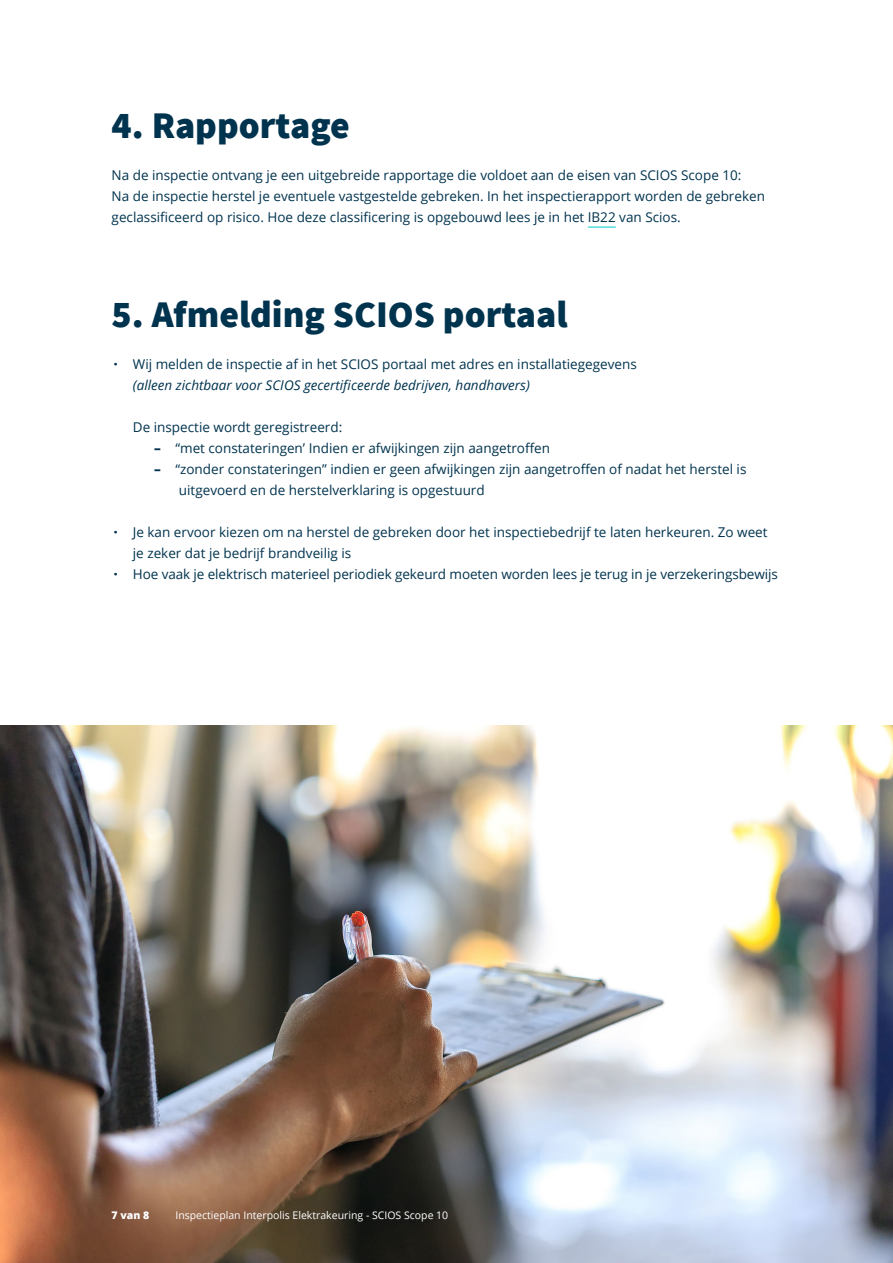
<style>
.page{position:relative;width:893px;height:1263px;background:#fff}
.page>*{position:absolute;margin:0;border:0;box-sizing:border-box;transform-origin:0 0}
.Headline_3_-_Black_2{font:900 37.5px "Source Sans Pro";color:#00334e}
.List_level_1{font:13.5px/21px "Open Sans";color:#00334e}
.Body{font:13.5px "Open Sans";color:#00334e}
.Body-2{font:italic 13.5px "Open Sans";color:#00334e}
.Body-3{font:10.5px "Open Sans";color:#fff}
.Body-4{font:800 10.5px "Open Sans";color:#fff}
.s1{font-weight:800}
</style>
<div class="page">
<svg style="left:588px;top:227px;width:28px;height:1px"></svg>
<img style="left:0;top:726px;width:893px;height:537px">
<p class="Headline_3_-_Black_2" style="left:112px;top:101px;width:240px">4. Rapportage</p>
<p class="Body" style="left:112px;top:166px;width:631px">Na de inspectie ontvang je een uitgebreide rapportage die voldoet aan de eisen van SCIOS Scope 10:</p>
<p class="List_level_1" style="left:112px;top:185px;width:655px">Na de inspectie herstel je eventuele vastgestelde gebreken. In het inspectierapport worden de gebreken geclassificeerd op risico. Hoe deze classificering is opgebouwd lees je in het IB22 van Scios.</p>
<p class="Headline_3_-_Black_2" style="left:112px;top:290px;width:458px">5. Afmelding SCIOS portaal</p>
<p class="List_level_1" style="left:114px;top:353px;width:525px"><span class="s1">·</span> Wij melden de inspectie af in het SCIOS portaal met adres en installatiegegevens</p>
<p class="Body-2" style="left:133px;top:376px;width:398px">(alleen zichtbaar voor SCIOS gecertificeerde bedrijven, handhavers)</p>
<p class="Body" style="left:133px;top:418px;width:211px">De inspectie wordt geregistreerd:</p>
<p class="List_level_1" style="left:154px;top:437px;width:397px"><span class="s1">–</span> “met constateringen’ Indien er afwijkingen zijn aangetroffen</p>
<p class="List_level_1" style="left:179px;top:458px;width:569px;text-indent:-25px"><span class="s1">–</span> “zonder constateringen” indien er geen afwijkingen zijn aangetroffen of nadat het herstel is uitgevoerd en de herstelverklaring is opgestuurd</p>
<p class="List_level_1" style="left:133px;top:521px;width:636px;text-indent:-19px"><span class="s1">·</span> Je kan ervoor kiezen om na herstel de gebreken door het inspectiebedrijf te laten herkeuren. Zo weet je zeker dat je bedrijf brandveilig is</p>
<p class="List_level_1" style="left:114px;top:563px;width:666px"><span class="s1">·</span> Hoe vaak je elektrisch materieel periodiek gekeurd moeten worden lees je terug in je verzekeringsbewijs</p>
<p class="Body-4" style="left:112px;top:1207px;width:39px">7 van 8</p>
<p class="Body-3" style="left:175px;top:1208px;width:274px">Inspectieplan Interpolis Elektrakeuring - SCIOS Scope 10</p>
</div>
